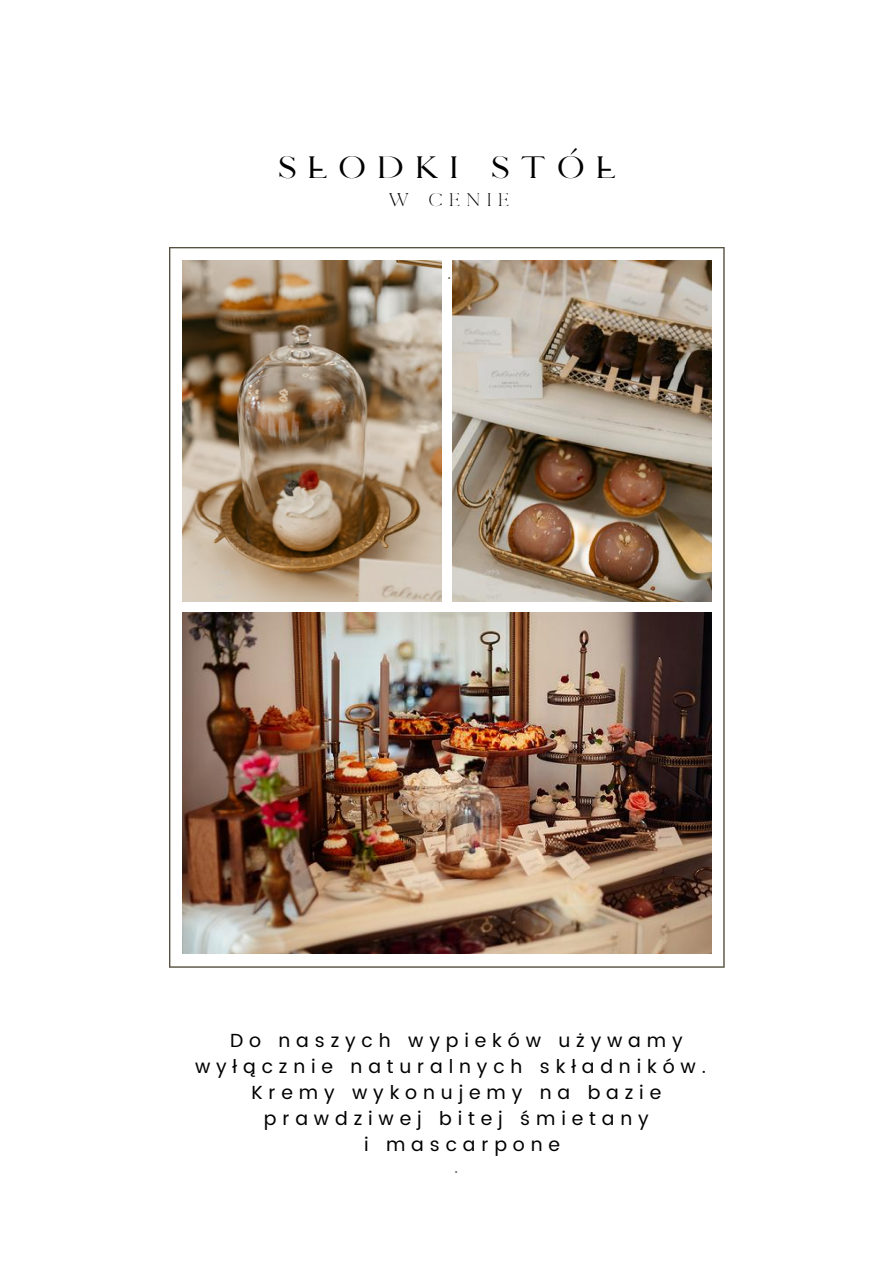
<style>
.page{position:relative;width:894px;height:1264px;background:#fff}
.page>*{position:absolute;margin:0;border:0;box-sizing:border-box;transform-origin:0 0}
.t1{font:29.4px "Pierson";letter-spacing:.385em;color:#000}
.t2{font:18.9px "Poppins";letter-spacing:.31em;color:#000}
.t3{font:300 17.4px "Pierson";letter-spacing:.385em;color:#000}
.t4{font:15.9px "Poppins";color:#585242}
</style>
<div class="page">
<svg style="left:169px;top:247px;width:555px;height:720px"></svg>
<img style="left:182px;top:260px;width:259px;height:341px">
<img style="left:452px;top:260px;width:259px;height:341px">
<img style="left:182px;top:613px;width:529px;height:340px">
<h1 class="t1" style="left:278px;top:150px;width:338px">SŁODKI STÓŁ</h1>
<p class="t3" style="left:389px;top:189px;width:121px">W CENIE</p>
<p class="t4" style="left:447px;top:264px;width:5px">.</p>
<p class="t2" style="left:230px;top:1029px;width:454px">Do naszych wypieków używamy</p>
<p class="t2" style="left:195px;top:1055px;width:512px">wyłącznie naturalnych składników.</p>
<p class="t2" style="left:251px;top:1081px;width:411px">Kremy wykonujemy na bazie</p>
<p class="t2" style="left:264px;top:1107px;width:386px">prawdziwej bitej śmietany</p>
<p class="t2" style="left:364px;top:1133px;width:197px">i mascarpone</p>
<p class="t4" style="left:454px;top:1158px;width:5px">.</p>
</div>
